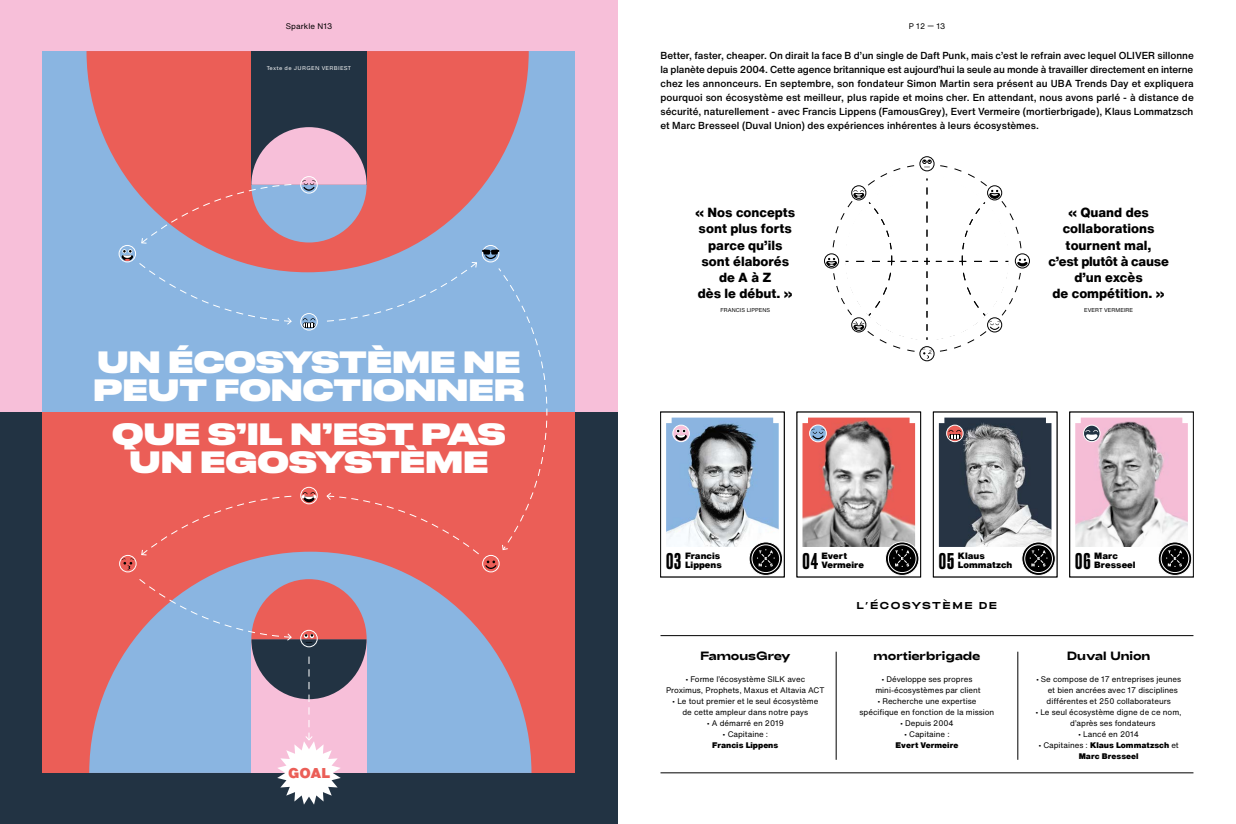
<style>
.page{position:relative;width:1236px;height:824px;background:#fff}
.page>*{position:absolute;margin:0;border:0;box-sizing:border-box;transform-origin:0 0}
.t1{font:29px/28px "Druk Text Wide Super";letter-spacing:-.05em;color:#fff}
.t2{font:500 21.4px "Druk";letter-spacing:.04em;color:#000}
.t3{font:900 14px "Helvetica Now Text";color:#eb5e57}
.t4{font:800 13px/16px "Helvetica Now Text";color:#000;text-align:center}
.t5{font:700 12px "Adieu";letter-spacing:-.005em;color:#000}
.t6{font:500 10px/14px "Helvetica Now Text";color:#000;text-align:justify}
.t7{font:700 10px "Adieu";letter-spacing:.15em;color:#000}
.t8{font:900 9px "Helvetica Now Text";color:#000}
.t9{font:8px/11px "Helvetica Now Text";color:#000;text-align:center}
.t10{font:900 8px "Helvetica Now Text";color:#000}
.t11{font:5.5px "Helvetica Now Text";letter-spacing:.01em;color:#000}
.t12{font:5px "Helvetica Now Micro";letter-spacing:.06em;color:#fff}
.s1{font-weight:400}
</style>
<div class="page">
<div style="left:0;top:0;width:618px;height:412px;background:#f7bfd9"></div>
<div style="left:0;top:412px;width:618px;height:411px;background:#223343"></div>
<div style="left:43px;top:51px;width:532px;height:361px;background:#8ab5e1"></div>
<div style="left:43px;top:412px;width:532px;height:360px;background:#eb5e57"></div>
<svg style="left:87px;top:51px;width:442px;height:209px;fill:#eb5e57"></svg>
<svg style="left:89px;top:558px;width:442px;height:214px;fill:#8ab5e1"></svg>
<div style="left:251px;top:51px;width:116px;height:134px;background:#223343"></div>
<div style="left:119px;top:245px;width:17px;height:17px;border:1px solid #fff;border-radius:50%"></div>
<div style="left:119px;top:555px;width:17px;height:17px;border:1px solid #fff;border-radius:50%"></div>
<div style="left:482px;top:555px;width:17px;height:17px;border:1px solid #fff;border-radius:50%"></div>
<svg style="left:139px;top:578px;width:228px;height:226px"></svg>
<svg style="left:121px;top:127px;width:426px;height:442px"></svg>
<hr style="left:836px;top:651px;width:1px;height:108px;background:#000">
<hr style="left:660px;top:635px;width:533px;height:1px;background:#000">
<hr style="left:660px;top:772px;width:533px;height:1px;background:#000">
<hr style="left:1018px;top:651px;width:1px;height:108px;background:#000">
<div style="left:920px;top:156px;width:14px;height:15px;border:1px solid #000;border-radius:50%"></div>
<div style="left:920px;top:346px;width:14px;height:15px;border:1px solid #000;border-radius:50%"></div>
<div style="left:1015px;top:254px;width:15px;height:14px;border:1px solid #000;border-radius:50%"></div>
<div style="left:824px;top:254px;width:15px;height:14px;border:1px solid #000;border-radius:50%"></div>
<svg style="left:826px;top:160px;width:202px;height:199px"></svg>
<svg style="left:749px;top:542px;width:34px;height:33px"></svg>
<div style="left:749px;top:541px;width:34px;height:35px;border:1px solid #fff;border-radius:50%"></div>
<div style="left:752px;top:544px;width:28px;height:28px;border:1px solid #fff;border-radius:50%"></div>
<svg style="left:666px;top:417px;width:113px;height:150px"></svg>
<svg style="left:1022px;top:542px;width:33px;height:33px"></svg>
<div style="left:1021px;top:541px;width:35px;height:35px;border:1px solid #fff;border-radius:50%"></div>
<div style="left:1024px;top:544px;width:29px;height:28px;border:1px solid #fff;border-radius:50%"></div>
<svg style="left:939px;top:417px;width:113px;height:150px"></svg>
<svg style="left:1158px;top:542px;width:34px;height:33px"></svg>
<div style="left:1158px;top:541px;width:34px;height:35px;border:1px solid #fff;border-radius:50%"></div>
<div style="left:1161px;top:544px;width:28px;height:28px;border:1px solid #fff;border-radius:50%"></div>
<svg style="left:1075px;top:417px;width:113px;height:150px"></svg>
<svg style="left:885px;top:542px;width:34px;height:33px"></svg>
<div style="left:885px;top:541px;width:34px;height:35px;border:1px solid #fff;border-radius:50%"></div>
<div style="left:888px;top:544px;width:28px;height:28px;border:1px solid #fff;border-radius:50%"></div>
<svg style="left:802px;top:417px;width:113px;height:150px;background:#bf9391"></svg>
<p class="t9" style="left:286px;top:20px;width:48px">Sparkle N13</p>
<p class="t9" style="left:909px;top:20px;width:38px">P 12 — 13</p>
<p class="t12" style="left:267px;top:64px;width:86px">Texte de JURGEN VERBIEST</p>
<h1 class="t1" style="left:93px;top:345px;width:434px">UN ÉCOSYSTÈME NE<br>PEUT FONCTIONNER</h1>
<h1 class="t1" style="left:111px;top:417px;width:397px;text-align:center">QUE S’IL N’EST PAS<br>UN EGOSYSTÈME</h1>
<h3 class="t3" style="left:288px;top:762px;width:43px">GOAL</h3>
<p class="t6" style="left:660px;top:48px;width:535px">Better, faster, cheaper. On dirait la face B d’un single de Daft Punk, mais c’est le refrain avec lequel OLIVER sillonne la planète depuis 2004. Cette agence britannique est aujourd’hui la seule au monde à travailler directement en interne chez les annonceurs. En septembre, son fondateur Simon Martin sera présent au UBA Trends Day et expliquera pourquoi son écosystème est meilleur, plus rapide et moins cher. En attendant, nous avons parlé - à distance de sécurité, naturellement - avec Francis Lippens (FamousGrey), Evert Vermeire (mortierbrigade), Klaus Lommatzsch et Marc Bresseel (Duval Union) des expériences inhérentes à leurs écosystèmes.</p>
<h3 class="t4" style="left:695px;top:204px;width:102px">« Nos concepts sont plus forts parce qu’ils sont élaborés de A à Z<br>dès le début. »</h3>
<p class="t11" style="left:720px;top:305px;width:51px">FRANCIS LIPPENS</p>
<h3 class="t4" style="left:1048px;top:204px;width:122px">« Quand des collaborations tournent mal,<br>c’est plutôt à cause d’un excès<br>de compétition. »</h3>
<p class="t11" style="left:1084px;top:305px;width:51px">EVERT VERMEIRE</p>
<h2 class="t2" style="left:666px;top:546px;width:17px">03</h2>
<p class="t8" style="left:685px;top:558px;width:38px">Lippens</p>
<p class="t8" style="left:685px;top:549px;width:37px">Francis</p>
<h2 class="t2" style="left:802px;top:546px;width:17px">04</h2>
<p class="t8" style="left:821px;top:558px;width:44px">Vermeire</p>
<p class="t8" style="left:821px;top:549px;width:27px">Evert</p>
<h2 class="t2" style="left:939px;top:546px;width:17px">05</h2>
<p class="t8" style="left:958px;top:558px;width:56px">Lommatzch</p>
<p class="t8" style="left:958px;top:549px;width:28px">Klaus</p>
<h2 class="t2" style="left:1075px;top:546px;width:17px">06</h2>
<p class="t8" style="left:1094px;top:558px;width:43px">Bresseel</p>
<p class="t8" style="left:1094px;top:549px;width:25px">Marc</p>
<p class="t7" style="left:857px;top:599px;width:142px">L’ÉCOSYSTÈME DE</p>
<p class="t5" style="left:700px;top:649px;width:92px">FamousGrey</p>
<p class="t9" style="left:666px;top:673px;width:160px">∙ Forme l’écosystème SILK avec<br>Proximus, Prophets, Maxus et Altavia ACT ∙ Le tout premier et le seul écosystème<br>de cette ampleur dans notre pays<br>∙ A démarré en 2019<br>∙ Capitaine :</p>
<p class="t10" style="left:712px;top:739px;width:68px">Francis Lippens</p>
<p class="t5" style="left:874px;top:649px;width:108px">mortierbrigade</p>
<p class="t9" style="left:860px;top:673px;width:136px">∙ Développe ses propres mini-écosystèmes par client<br>∙ Recherche une expertise spécifique en fonction de la mission ∙ Depuis 2004<br>∙ Capitaine :</p>
<p class="t10" style="left:896px;top:739px;width:64px">Evert Vermeire</p>
<p class="t5" style="left:1067px;top:649px;width:85px">Duval Union</p>
<p class="t9" style="left:1036px;top:673px;width:147px">∙ Se compose de 17 entreprises jeunes</p>
<p class="t9" style="left:1048px;top:684px;width:132px">et bien ancrées avec 17 disciplines</p>
<p class="t9" style="left:1046px;top:695px;width:126px">différentes et 250 collaborateurs</p>
<p class="t9" style="left:1036px;top:706px;width:148px">∙ Le seul écosystème digne de ce nom,</p>
<p class="t9" style="left:1070px;top:717px;width:87px">d’après ses fondateurs</p>
<p class="t9" style="left:1078px;top:728px;width:62px">∙ Lancé en 2014</p>
<p class="t10" style="left:1038px;top:739px;width:142px"><span class="s1">∙ Capitaines :</span> Klaus Lommatzsch <span class="s1">et</span></p>
<p class="t10" style="left:1079px;top:750px;width:61px">Marc Bresseel</p>
</div>
